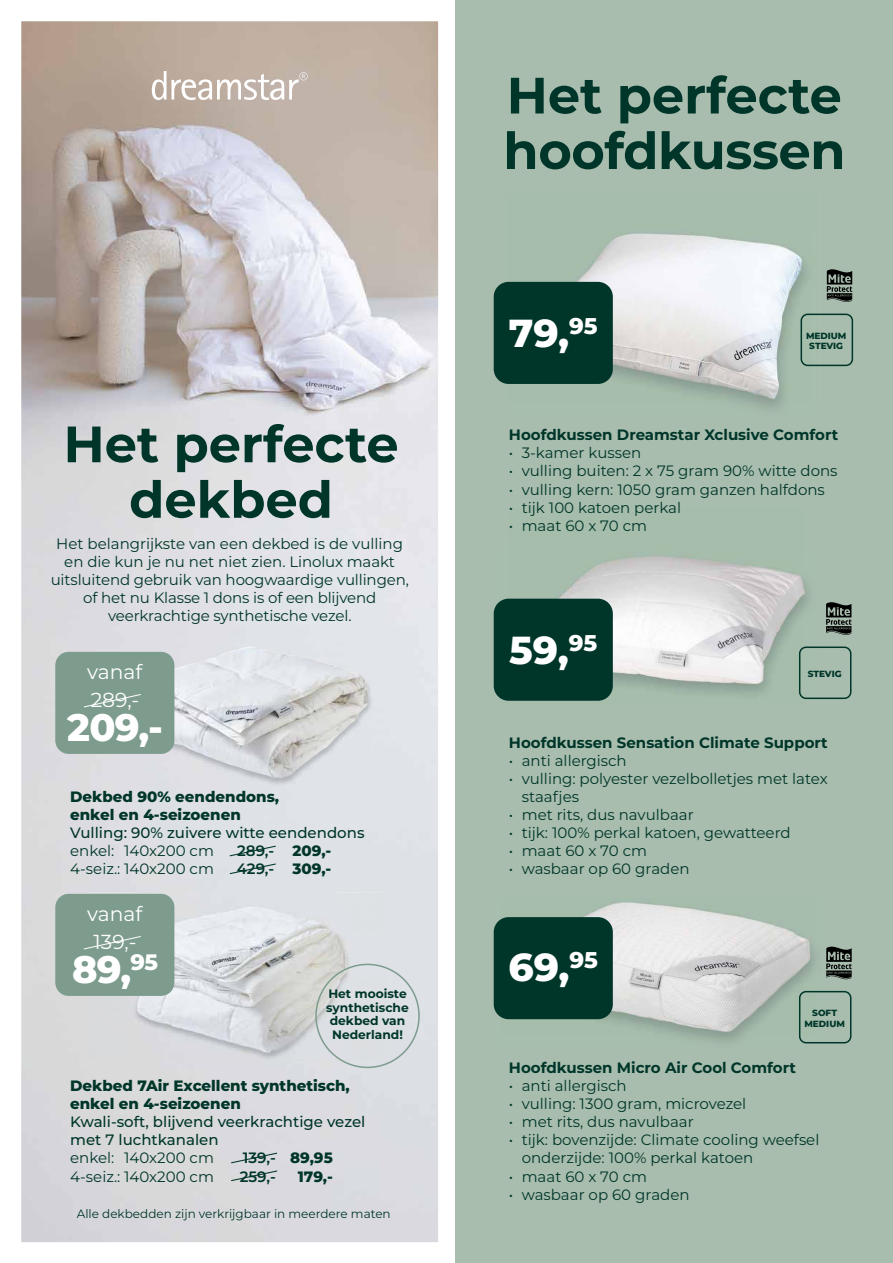
<style>
.page{position:relative;width:893px;height:1263px;background:#fff}
.page>*{position:absolute;margin:0;border:0;box-sizing:border-box;transform-origin:0 0}
.t1{font:700 51px/55.5px "Montserrat";color:#00362a}
.t2{font:800 39px "Montserrat";color:#fff}
.t3{font:800 38.25px "Montserrat";color:#fff}
.t4{font:20.25px "Montserrat";color:#fff}
.t5{font:15px/18.1px "Montserrat";color:#00362a}
.t6{font:700 15px "Montserrat";color:#00362a}
.t7{font:800 15px/18.1px "Montserrat";color:#00362a}
.t8{font:500 15px/18.1px "Montserrat";color:#00362a}
.t9{font:600 15px "Montserrat";color:#00362a}
.t10{font:700 12.3px/13.5px "Montserrat";color:#00362a;text-align:center}
.t11{font:12px "Montserrat";color:#00362a}
.t12{font:800 9px/10.9px "Montserrat";color:#00362a;text-align:center}
.s1{font-weight:800}
</style>
<div class="page">
<img style="left:21px;top:21px;width:417px;height:1221px">
<div style="left:455px;top:0;width:438px;height:1263px;background:#a8bdad"></div>
<img style="left:135px;top:646px;width:238px;height:140px">
<img style="left:138px;top:647px;width:231px;height:131px">
<img style="left:130px;top:907px;width:220px;height:154px">
<img style="left:89px;top:892px;width:50px;height:2px">
<div style="left:139px;top:892px;width:197px;height:15px;background:#dee1e6"></div>
<div style="left:336px;top:892px;width:49px;height:42px;background:#dee1e5"></div>
<div style="left:89px;top:996px;width:41px;height:63px;background:#d9dadc"></div>
<div style="left:350px;top:934px;width:35px;height:125px;background:#dde0e3"></div>
<img style="left:507px;top:233px;width:313px;height:169px">
<img style="left:509px;top:556px;width:295px;height:145px">
<div style="left:55px;top:894px;width:119px;height:102px;background:#7d9c8e;border-radius:13px"></div>
<div style="left:315px;top:964px;width:105px;height:104px;border:2px solid #7d9c8e;border-radius:50%"></div>
<img style="left:501px;top:902px;width:315px;height:134px">
<div style="left:799px;top:646px;width:52px;height:53px;border:2px solid #00362a;border-radius:6px"></div>
<div style="left:494px;top:282px;width:119px;height:102px;background:#00362a;border-radius:15px"></div>
<div style="left:494px;top:599px;width:119px;height:102px;background:#00362a;border-radius:15px"></div>
<div style="left:494px;top:917px;width:119px;height:102px;background:#00362a;border-radius:15px"></div>
<div style="left:799px;top:991px;width:52px;height:52px;border:2px solid #00362a;border-radius:6px"></div>
<div style="left:801px;top:314px;width:52px;height:52px;border:2px solid #00362a;border-radius:6px"></div>
<svg style="left:827px;top:269px;width:25px;height:33px"></svg>
<svg style="left:826px;top:602px;width:25px;height:33px"></svg>
<svg style="left:826px;top:946px;width:26px;height:33px"></svg>
<svg style="left:152px;top:71px;width:156px;height:29px"></svg>
<svg style="left:83px;top:936px;width:58px;height:14px"></svg>
<div style="left:55px;top:652px;width:119px;height:102px;background:#7d9c8e;border-radius:13px"></div>
<svg style="left:83px;top:694px;width:58px;height:14px"></svg>
<svg style="left:229px;top:845px;width:48px;height:12px"></svg>
<svg style="left:229px;top:863px;width:48px;height:12px"></svg>
<svg style="left:230px;top:1152px;width:48px;height:12px"></svg>
<svg style="left:230px;top:1170px;width:48px;height:12px"></svg>
<h1 class="t1" style="left:63px;top:415px;width:337px;text-align:center">Het perfecte dekbed</h1>
<p class="t5" style="left:51px;top:534px;width:360px;text-align:center">Het belangrijkste van een dekbed is de vulling en die kun je nu net niet zien. Linolux maakt uitsluitend gebruik van hoogwaardige vullingen, of het nu Klasse 1 dons is of een blijvend veerkrachtige synthetische vezel.</p>
<h3 class="t4" style="left:87px;top:658px;width:57px">vanaf</h3>
<h3 class="t4" style="left:91px;top:687px;width:50px">289,-</h3>
<h3 class="t3" style="left:67px;top:702px;width:97px">209,-</h3>
<p class="t7" style="left:70px;top:787px;width:210px">Dekbed 90% eendendons, enkel en 4-seizoenen</p>
<p class="t8" style="left:70px;top:823px;width:296px">Vulling: 90% zuivere witte eendendons</p>
<p class="t5" style="left:70px;top:841px;width:145px">enkel: 140x200 cm</p>
<p class="t9" style="left:237px;top:841px;width:96px">289,- <span class="s1">209,-</span></p>
<p class="t5" style="left:70px;top:859px;width:145px">4-seiz.: 140x200 cm</p>
<p class="t9" style="left:237px;top:859px;width:96px">429,- <span class="s1">309,-</span></p>
<h3 class="t4" style="left:87px;top:900px;width:57px">vanaf</h3>
<h3 class="t4" style="left:94px;top:929px;width:44px">139,-</h3>
<h3 class="t3" style="left:72px;top:944px;width:88px">89,<sup>95</sup></h3>
<p class="t10" style="left:326px;top:987px;width:84px">Het mooiste synthetische dekbed van<br>Nederland!</p>
<p class="t7" style="left:70px;top:1076px;width:281px">Dekbed 7Air Excellent synthetisch, enkel en 4-seizoenen</p>
<p class="t8" style="left:70px;top:1112px;width:297px">Kwali-soft, blijvend veerkrachtige vezel met 7 luchtkanalen</p>
<p class="t5" style="left:70px;top:1149px;width:145px">enkel: 140x200 cm</p>
<p class="t9" style="left:243px;top:1148px;width:92px">139,- <span class="s1">89,95</span></p>
<p class="t5" style="left:70px;top:1167px;width:145px">4-seiz.: 140x200 cm</p>
<p class="t9" style="left:240px;top:1166px;width:38px">259,-</p>
<p class="t7" style="left:298px;top:1167px;width:37px">179,-</p>
<p class="t11" style="left:77px;top:1205px;width:315px">Alle dekbedden zijn verkrijgbaar in meerdere maten</p>
<h1 class="t1" style="left:503px;top:66px;width:344px">Het perfecte hoofdkussen</h1>
<h2 class="t2" style="left:509px;top:307px;width:91px">79,<sup>95</sup></h2>
<p class="t12" style="left:806px;top:330px;width:42px">MEDIUM<br>STEVIG</p>
<p class="t6" style="left:509px;top:425px;width:331px">Hoofdkussen Dreamstar Xclusive Comfort</p>
<p class="t5" style="left:509px;top:444px;width:134px">• 3-kamer kussen</p>
<p class="t5" style="left:509px;top:462px;width:330px">• vulling buiten: 2 x 75 gram 90% witte dons</p>
<p class="t5" style="left:509px;top:480px;width:317px">• vulling kern: 1050 gram ganzen halfdons</p>
<p class="t5" style="left:509px;top:498px;width:174px">• tijk 100 katoen perkal</p>
<p class="t5" style="left:509px;top:516px;width:140px">• maat 60 x 70 cm</p>
<h2 class="t2" style="left:509px;top:624px;width:90px">59,<sup>95</sup></h2>
<p class="t12" style="left:808px;top:668px;width:35px">STEVIG</p>
<p class="t6" style="left:509px;top:732px;width:320px">Hoofdkussen Sensation Climate Support</p>
<p class="t5" style="left:509px;top:751px;width:119px">• anti allergisch</p>
<p class="t5" style="left:522px;top:769px;width:308px;text-indent:-13px">• vulling: polyester vezelbolletjes met latex staafjes</p>
<p class="t5" style="left:509px;top:805px;width:186px">• met rits, dus navulbaar</p>
<p class="t5" style="left:509px;top:823px;width:283px">• tijk: 100% perkal katoen, gewatteerd</p>
<p class="t5" style="left:509px;top:841px;width:140px">• maat 60 x 70 cm</p>
<p class="t5" style="left:509px;top:859px;width:182px">• wasbaar op 60 graden</p>
<h2 class="t2" style="left:508px;top:941px;width:91px">69,<sup>95</sup></h2>
<p class="t12" style="left:804px;top:1007px;width:42px">SOFT<br>MEDIUM</p>
<p class="t6" style="left:509px;top:1058px;width:288px">Hoofdkussen Micro Air Cool Comfort</p>
<p class="t5" style="left:509px;top:1076px;width:119px">• anti allergisch</p>
<p class="t5" style="left:509px;top:1094px;width:239px">• vulling: 1300 gram, microvezel</p>
<p class="t5" style="left:509px;top:1112px;width:186px">• met rits, dus navulbaar</p>
<p class="t5" style="left:522px;top:1130px;width:299px;text-indent:-13px">• tijk: bovenzijde: Climate cooling weefsel onderzijde: 100% perkal katoen</p>
<p class="t5" style="left:509px;top:1167px;width:140px">• maat 60 x 70 cm</p>
<p class="t5" style="left:509px;top:1185px;width:182px">• wasbaar op 60 graden</p>
</div>
